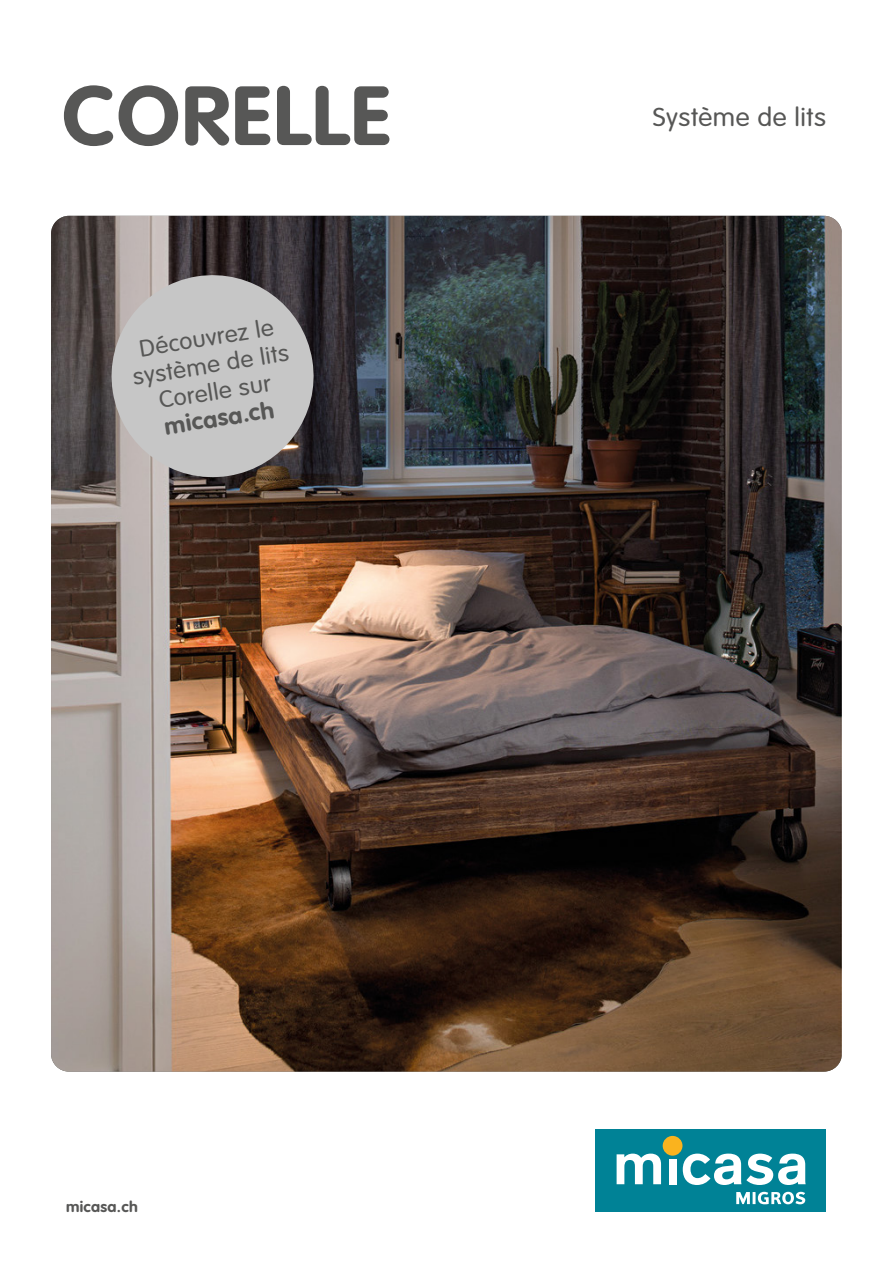
<style>
.page{position:relative;width:893px;height:1263px;background:#fff}
.page>*{position:absolute;margin:0;border:0;box-sizing:border-box;transform-origin:0 0}
.t1{font:700 82.5px "VAG Rounded";letter-spacing:.02em;color:#575756;scale:1.05 1}
.t2{font:300 25.5px "VAG Rounded";letter-spacing:.02em;color:#575756;scale:1.05 1}
.t3{font:300 23.25px/27px "VAG Rounded";color:#575756;text-align:center;scale:1.05 1}
.t4{font:700 23.25px "VAG Rounded";color:#575756;scale:1.05 1}
.t5{font:700 15px "VAG Rounded";letter-spacing:.02em;color:#575756;scale:1.05 1}
</style>
<div class="page">
<div style="left:596px;top:1129px;width:230px;height:83px;background:#008296"></div>
<svg style="left:736px;top:1192px;width:69px;height:12px"></svg>
<svg style="left:617px;top:1153px;width:44px;height:31px"></svg>
<div style="left:663px;top:1136px;width:19px;height:20px;background:#fab31e;border-radius:50%"></div>
<div style="left:669px;top:1159px;width:7px;height:25px;background:#fff"></div>
<svg style="left:683px;top:1153px;width:123px;height:32px"></svg>
<img style="left:51px;top:216px;width:791px;height:855px">
<svg style="left:104px;top:268px;width:217px;height:217px;background:#a5a2a2"></svg>
<h1 class="t1" style="left:62px;top:68px;width:314px">CORELLE</h1>
<p class="t3" style="left:127px;top:337px;width:151px;rotate:-9deg">Découvrez le système de lits<br>Corelle sur</p>
<p class="t4" style="left:162px;top:413px;width:107px;rotate:-9deg">micasa.ch</p>
<p class="t2" style="left:653px;top:102px;width:167px">Système de lits</p>
<p class="t5" style="left:66px;top:1198px;width:70px">micasa.ch</p>
</div>
